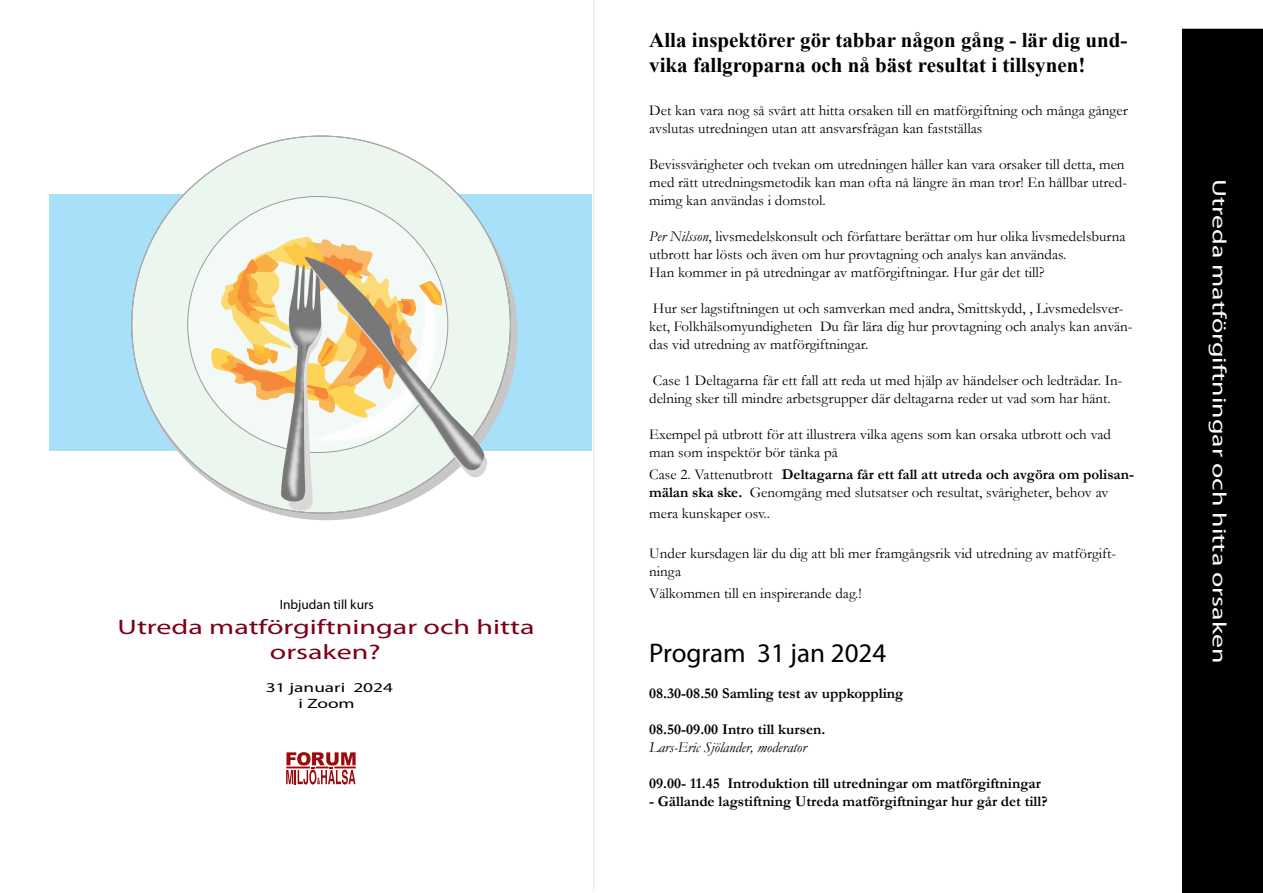
<style>
.page{position:relative;width:1263px;height:893px;background:#fff}
.page>*{position:absolute;margin:0;border:0;box-sizing:border-box;transform-origin:0 0}
.t1{font:27px "Myriad Pro";color:#000}
.t2{font:700 21px/25.2px "Times New Roman";color:#000}
.t3{font:21px/25.2px "Myriad Pro";color:#7d001a;text-align:center;scale:1.43 1}
.t4{font:19.5px "Myriad Pro";color:#fff;scale:1.43 1}
.t5{font:15px/18px "Garamond";color:#000}
.t6{font:700 15px "Garamond";color:#000}
.t7{font:italic 15px "Garamond";color:#000}
.t8{font:13.5px/16.2px "Myriad Pro";color:#000;text-align:center;scale:1.43 1}
.t9{font:13.5px "Myriad Pro";color:#000}
.s1{font-style:italic}
.s2{font-weight:700}
</style>
<div class="page">
<svg style="left:286px;top:752px;width:70px;height:32px"></svg>
<hr style="left:594px;top:0;width:1px;height:891px;background:#e1e1e1">
<div style="left:1182px;top:29px;width:81px;height:864px;background:#000"></div>
<div style="left:50px;top:194px;width:542px;height:257px;background:#a8e0f9"></div>
<div style="left:132px;top:136px;width:378px;height:377px;background:#ebf6ef;border:1px solid #808080;border-radius:50%"></div>
<div style="left:188px;top:196px;width:260px;height:256px;background:#f2f9f6;border-radius:50%"></div>
<svg style="left:210px;top:235px;width:277px;height:278px"></svg>
<img style="left:259px;top:292px;width:100px;height:89px">
<img style="left:363px;top:327px;width:155px;height:174px">
<img style="left:251px;top:307px;width:91px;height:214px">
<p class="t9" style="left:280px;top:596px;width:96px">Inbjudan till kurs</p>
<h2 class="t3" style="left:117px;top:614px;width:293px">Utreda matförgiftningar och hitta orsaken?</h2>
<p class="t8" style="left:266px;top:679px;width:90px">31 januari 2024 i Zoom</p>
<h2 class="t2" style="left:649px;top:27px;width:480px">Alla inspektörer gör tabbar någon gång - lär dig und&shy;vika fallgroparna och nå bäst resultat i tillsynen!</h2>
<p class="t5" style="left:649px;top:101px;width:480px">Det kan vara nog så svårt att hitta orsaken till en matförgiftning och många gånger avslutas utredningen utan att ansvarsfrågan kan fastställas</p>
<p class="t5" style="left:649px;top:155px;width:479px">Bevissvårigheter och tvekan om utredningen håller kan vara orsaker till detta, men med rätt utredningsmetodik kan man ofta nå längre än man tror! En hållbar utred&shy;mimg kan användas i domstol.</p>
<p class="t5" style="left:649px;top:227px;width:478px"><span class="s1">Per Nilsson</span>, livsmedelskonsult och författare berättar om hur olika livsmedelsburna utbrott har lösts och även om hur provtagning och analys kan användas.<br>Han kommer in på utredningar av matförgiftningar. Hur går det till?</p>
<p class="t5" style="left:649px;top:299px;width:485px">Hur ser lagstiftningen ut och samverkan med andra, Smittskydd, , Livsmedelsver&shy;ket, Folkhälsomyundigheten Du får lära dig hur provtagning och analys kan använ&shy;das vid utredning av matförgiftningar.</p>
<p class="t5" style="left:649px;top:371px;width:475px">Case 1 Deltagarna får ett fall att reda ut med hjälp av händelser och ledtrådar. In&shy;delning sker till mindre arbetsgrupper där deltagarna reder ut vad som har hänt.</p>
<p class="t5" style="left:649px;top:425px;width:463px">Exempel på utbrott för att illustrera vilka agens som kan orsaka utbrott och vad man som inspektör bör tänka på</p>
<p class="t5" style="left:649px;top:465px;width:486px">Case 2. Vattenutbrott <span class="s2">Deltagarna får ett fall att utreda och avgöra om polisan&shy;mälan ska ske.</span> Genomgång med slutsatser och resultat, svårigheter, behov av</p>
<p class="t5" style="left:649px;top:504px;width:122px">mera kunskaper osv..</p>
<p class="t5" style="left:649px;top:544px;width:468px">Under kursdagen lär du dig att bli mer framgångsrik vid utredning av matförgift&shy;ninga</p>
<p class="t5" style="left:649px;top:584px;width:214px">Välkommen till en inspirerande dag.!</p>
<h1 class="t1" style="left:649px;top:637px;width:239px">Program 31 jan 2024</h1>
<p class="t6" style="left:649px;top:683px;width:256px">08.30-08.50 Samling test av uppkoppling</p>
<p class="t6" style="left:649px;top:719px;width:178px">08.50-09.00 Intro till kursen.</p>
<p class="t7" style="left:649px;top:738px;width:159px">Lars-Eric Sjölander, moderator</p>
<p class="t6" style="left:649px;top:773px;width:393px">09.00- 11.45 Introduktion till utredningar om matförgiftningar</p>
<p class="t6" style="left:649px;top:791px;width:400px">- Gällande lagstiftning Utreda matförgiftningar hur går det till?</p>
<h3 class="t4" style="left:1231px;top:179px;width:340px;rotate:90deg">Utreda matförgiftningar och hitta orsaken</h3>
</div>
